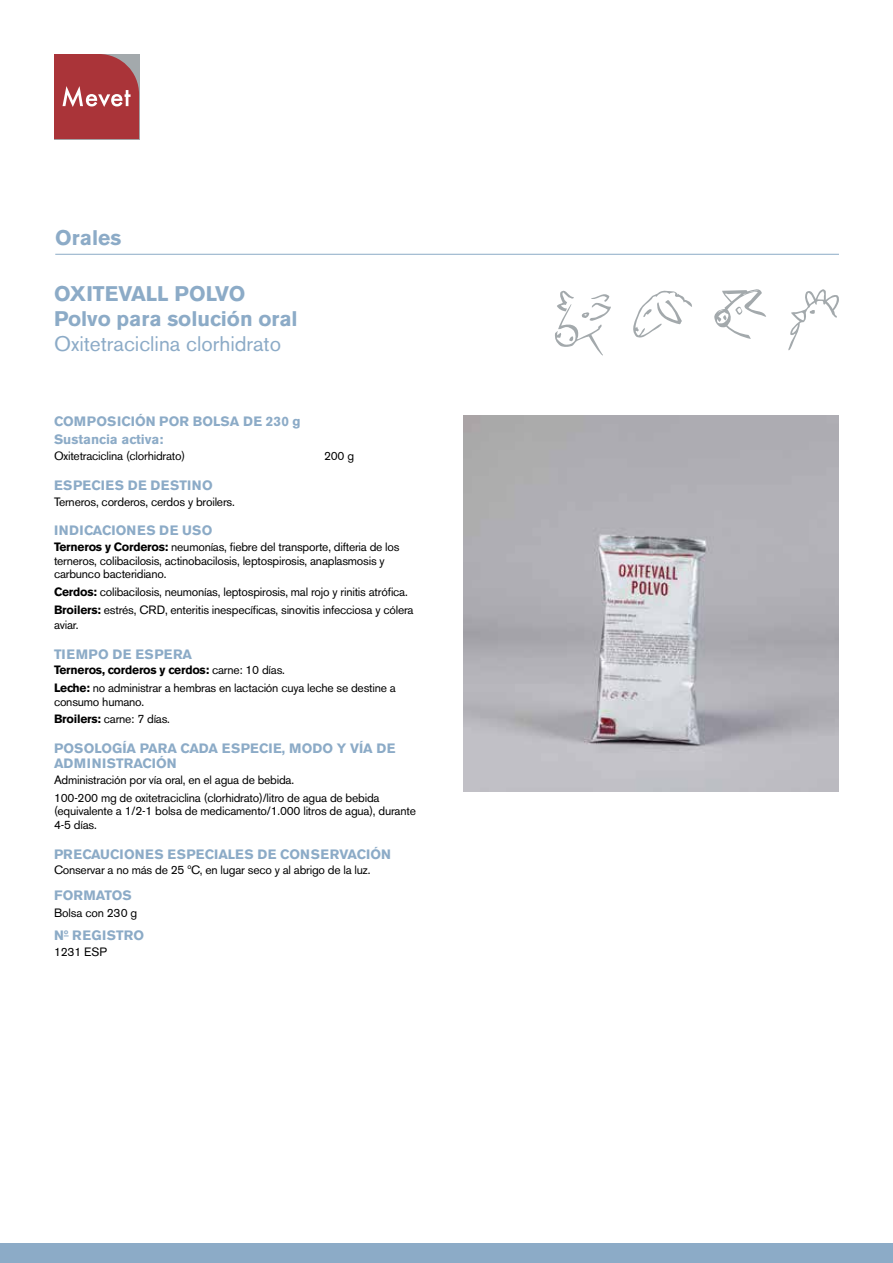
<style>
.page{position:relative;width:893px;height:1263px;background:#fff}
.page>*{position:absolute;margin:0;border:0;box-sizing:border-box;transform-origin:0 0}
.t1{font:700 21px/25.2px "Akzidenz Grotesk BE";color:#8cabc7}
.t2{font:21px "Akzidenz Grotesk BE";color:#8cabc7}
.t3{font:700 13.5px/18.3px "Akzidenz Grotesk BE";color:#8cabc7}
.t4{font:700 13.5px "Akzidenz Grotesk BE";letter-spacing:.04em;color:#8cabc7}
.t5{font:700 13.5px "Akzidenz Grotesk BE";letter-spacing:.02em;color:#8cabc7}
.t6{font:12px/13.5px "Akzidenz Grotesk BE";letter-spacing:-.02em;color:#000}
.s1{font-weight:700}
</style>
<div class="page">
<hr style="left:55px;top:254px;width:784px;height:1px;background:#8cabc7">
<div style="left:0;top:1244px;width:893px;height:19px;background:#8cabc7"></div>
<svg style="left:54px;top:54px;width:85px;height:85px;background:#ae464a"></svg>
<svg style="left:555px;top:290px;width:56px;height:66px"></svg>
<svg style="left:633px;top:290px;width:59px;height:48px"></svg>
<svg style="left:714px;top:289px;width:52px;height:50px"></svg>
<svg style="left:788px;top:289px;width:51px;height:62px"></svg>
<img style="left:463px;top:416px;width:376px;height:375px">
<h1 class="t1" style="left:55px;top:226px;width:68px">Orales</h1>
<h1 class="t1" style="left:54px;top:281px;width:245px">OXITEVALL POLVO<br>Polvo para solución oral</h1>
<h1 class="t2" style="left:54px;top:331px;width:229px">Oxitetraciclina clorhidrato</h1>
<p class="t3" style="left:54px;top:412px;width:248px">COMPOSICIÓN POR BOLSA DE 230 g<br>Sustancia activa:</p>
<p class="t6" style="left:54px;top:449px;width:133px">Oxitetraciclina (clorhidrato)</p>
<p class="t6" style="left:324px;top:449px;width:32px">200 g</p>
<p class="t4" style="left:54px;top:477px;width:160px">ESPECIES DE DESTINO</p>
<p class="t6" style="left:54px;top:495px;width:182px">Terneros, corderos, cerdos y broilers.</p>
<p class="t5" style="left:54px;top:523px;width:160px">INDICACIONES DE USO</p>
<p class="t6" style="left:54px;top:540px;width:347px"><span class="s1">Terneros y Corderos:</span> neumonías, fiebre del transporte, difteria de los terneros, colibacilosis, actinobacilosis, leptospirosis, anaplasmosis y carbunco bacteridiano.</p>
<p class="t6" style="left:54px;top:582px;width:361px;line-height:18.6px"><span class="s1">Cerdos:</span> colibacilosis, neumonías, leptospirosis, mal rojo y rinitis atrófica.<br><span class="s1">Broilers:</span> estrés, CRD, enteritis inespecíficas, sinovitis infecciosa y cólera</p>
<p class="t6" style="left:54px;top:618px;width:26px">aviar.</p>
<p class="t4" style="left:54px;top:646px;width:140px">TIEMPO DE ESPERA</p>
<p class="t6" style="left:54px;top:661px;width:343px;line-height:17.7px"><span class="s1">Terneros, corderos y cerdos:</span> carne: 10 días.<br><span class="s1">Leche:</span> no administrar a hembras en lactación cuya leche se destine a</p>
<p class="t6" style="left:54px;top:693px;width:118px;line-height:17.7px">consumo humano.<br><span class="s1">Broilers:</span> carne: 7 días.</p>
<p class="t3" style="left:54px;top:741px;width:343px;line-height:15px">POSOLOGÍA PARA CADA ESPECIE, MODO Y VÍA DE<br>ADMINISTRACIÓN</p>
<p class="t6" style="left:54px;top:771px;width:327px;line-height:17.7px">Administración por vía oral, en el agua de bebida.<br>100-200 mg de oxitetraciclina (clorhidrato)/litro de agua de bebida</p>
<p class="t6" style="left:54px;top:804px;width:363px">(equivalente a 1/2-1 bolsa de medicamento/1.000 litros de agua), durante<br>4-5 días.</p>
<p class="t3" style="left:54px;top:845px;width:338px">PRECAUCIONES ESPECIALES DE CONSERVACIÓN</p>
<p class="t6" style="left:54px;top:863px;width:318px">Conservar a no más de 25 ºC, en lugar seco y al abrigo de la luz.</p>
<p class="t3" style="left:54px;top:886px;width:79px">FORMATOS</p>
<p class="t6" style="left:54px;top:906px;width:85px">Bolsa con 230 g</p>
<p class="t5" style="left:54px;top:928px;width:92px">Nº REGISTRO</p>
<p class="t6" style="left:54px;top:945px;width:54px">1231 ESP</p>
</div>
